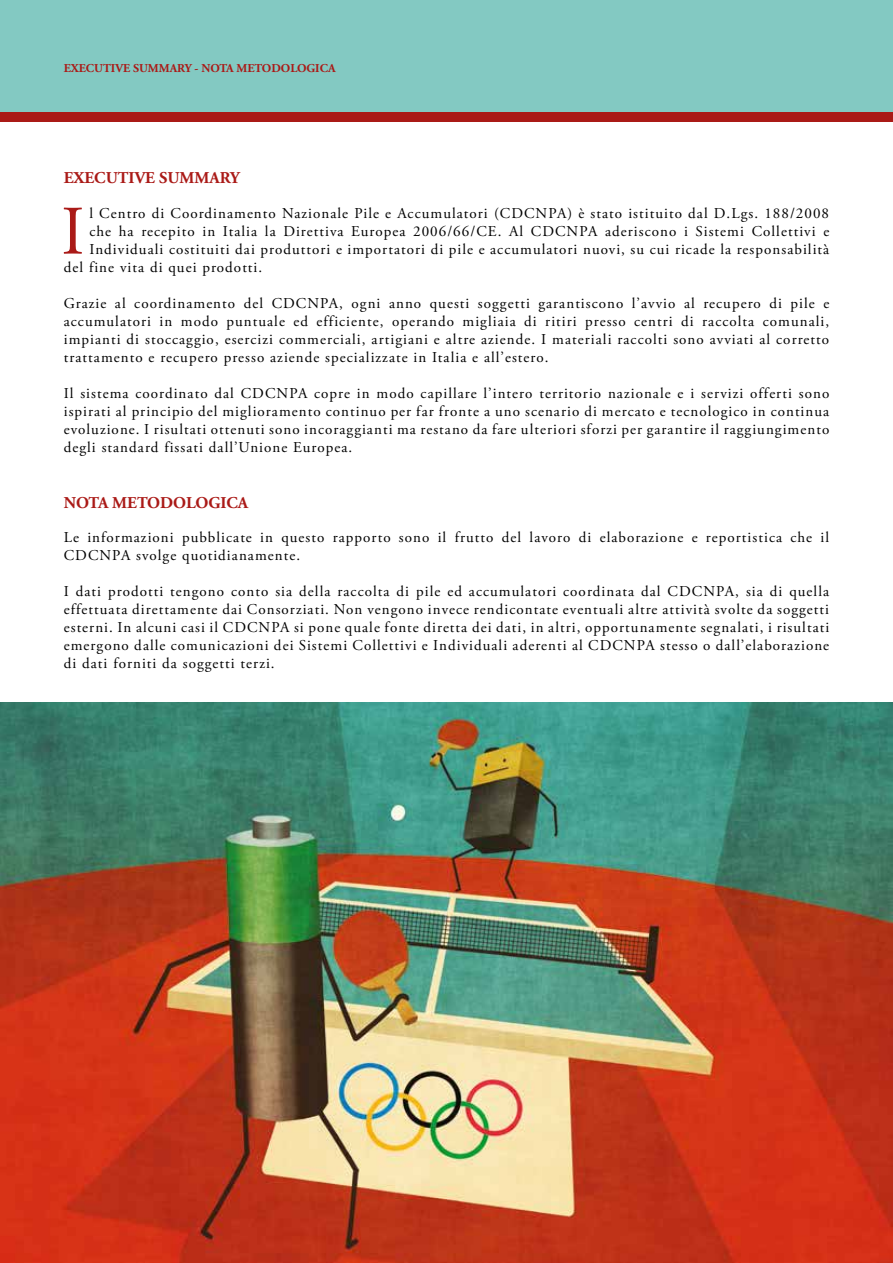
<style>
.page{position:relative;width:893px;height:1263px;background:#fff}
.page>*{position:absolute;margin:0;border:0;box-sizing:border-box;transform-origin:0 0}
.t1{font:69.3px "Adobe Garamond Pro";color:#aa1a17}
.t2{font:700 16.5px "Adobe Garamond Pro";color:#aa1a17}
.t3{font:15px/18px "Adobe Garamond Pro";letter-spacing:.07em;color:#000;text-align:justify}
.t4{font:700 12px "Adobe Garamond Pro";color:#aa1a17}
</style>
<div class="page">
<img style="left:0;top:702px;width:893px;height:561px">
<div style="left:0;top:0;width:893px;height:117px;background:#83c9c2"></div>
<div style="left:0;top:113px;width:893px;height:9px;background:#aa1a17"></div>
<p class="t4" style="left:64px;top:62px;width:273px">EXECUTIVE SUMMARY - NOTA METODOLOGICA</p>
<p class="t2" style="left:64px;top:168px;width:177px">EXECUTIVE SUMMARY</p>
<h1 class="t1" style="left:61px;top:190px;width:25px">I</h1>
<p class="t3" style="left:89px;top:204px;width:741px">l Centro di Coordinamento Nazionale Pile e Accumulatori (CDCNPA) è stato istituito dal D.Lgs. 188/2008</p>
<p class="t3" style="left:89px;top:222px;width:741px">che ha recepito in Italia la Direttiva Europea 2006/66/CE. Al CDCNPA aderiscono i Sistemi Collettivi e</p>
<p class="t3" style="left:89px;top:240px;width:741px">Individuali costituiti dai produttori e importatori di pile e accumulatori nuovi, su cui ricade la responsabilità</p>
<p class="t3" style="left:64px;top:258px;width:200px">del fine vita di quei prodotti.</p>
<p class="t3" style="left:64px;top:294px;width:767px">Grazie al coordinamento del CDCNPA, ogni anno questi soggetti garantiscono l’avvio al recupero di pile e accumulatori in modo puntuale ed efficiente, operando migliaia di ritiri presso centri di raccolta comunali, impianti di stoccaggio, esercizi commerciali, artigiani e altre aziende. I materiali raccolti sono avviati al corretto trattamento e recupero presso aziende specializzate in Italia e all’estero.</p>
<p class="t3" style="left:64px;top:384px;width:767px">Il sistema coordinato dal CDCNPA copre in modo capillare l’intero territorio nazionale e i servizi offerti sono ispirati al principio del miglioramento continuo per far fronte a uno scenario di mercato e tecnologico in continua evoluzione. I risultati ottenuti sono incoraggianti ma restano da fare ulteriori sforzi per garantire il raggiungimento degli standard fissati dall’Unione Europea.</p>
<p class="t2" style="left:64px;top:493px;width:186px">NOTA METODOLOGICA</p>
<p class="t3" style="left:64px;top:529px;width:767px">Le informazioni pubblicate in questo rapporto sono il frutto del lavoro di elaborazione e reportistica che il<br>CDCNPA svolge quotidianamente.</p>
<p class="t3" style="left:64px;top:583px;width:767px">I dati prodotti tengono conto sia della raccolta di pile ed accumulatori coordinata dal CDCNPA, sia di quella effettuata direttamente dai Consorziati. Non vengono invece rendicontate eventuali altre attività svolte da soggetti esterni. In alcuni casi il CDCNPA si pone quale fonte diretta dei dati, in altri, opportunamente segnalati, i risultati emergono dalle comunicazioni dei Sistemi Collettivi e Individuali aderenti al CDCNPA stesso o dall’elaborazione di dati forniti da soggetti terzi.</p>
</div>
